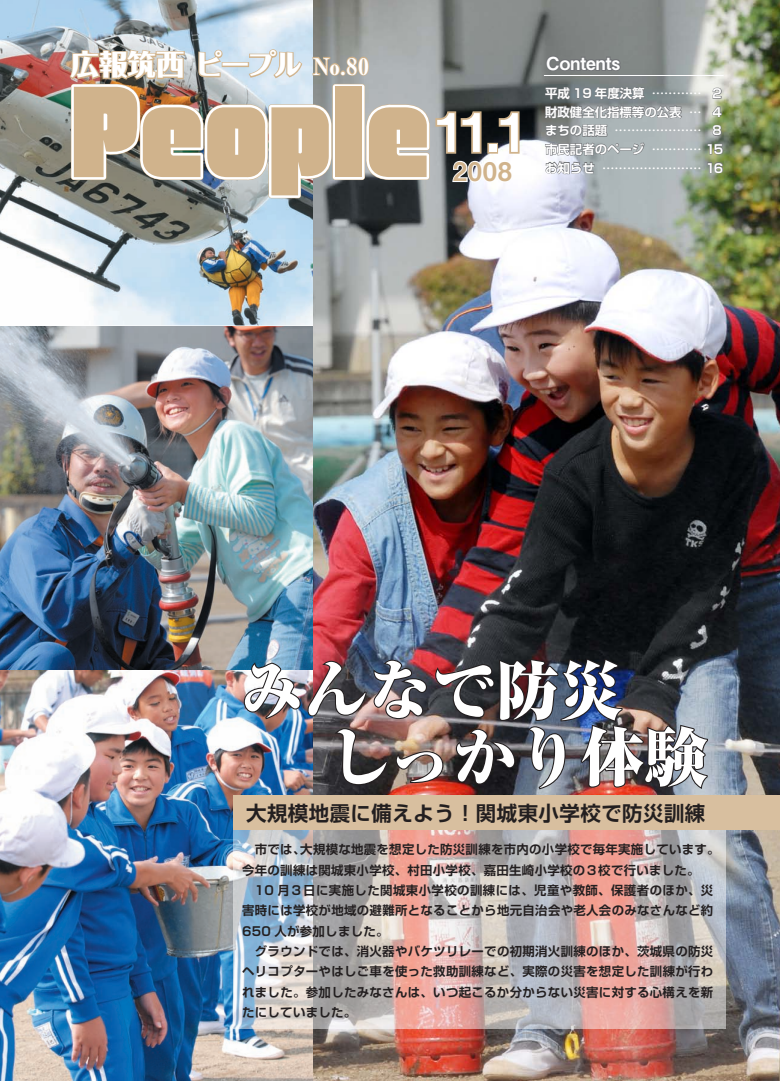
<style>
.page{position:relative;width:780px;height:1081px;background:#fff}
.page>*{position:absolute;margin:0;border:0;box-sizing:border-box;transform-origin:0 0}
.t1{font:800 expanded 63.75px/66.4px "Ryumin Pro";color:#fff}
.t2{font:53.12px "Midashi Go Pro MB31";color:#fff}
.t3{font:800 28.38px "Folk Pro";color:#fff}
.t4{font:25.75px "Midashi Go Pro MB31";color:#d0b38c}
.t5{font:700 20.38px "Shin Go Pro De";letter-spacing:.025em;color:#231f20}
.t6{font:17.75px "Midashi Go Pro MB31";color:#fff}
.t7{font:700 12.38px/20.4px "Shin Go Pro De";letter-spacing:.025em;color:#231f20}
.t8{font:700 12.38px/18.6px "Shin Go Pro De";color:#fff}
.t9{font:700 12.38px/18.6px "Futo Go B101 Pro";color:#fff;text-align:right}
.s1{font-family:"Midashi Min Pro MA31";font-weight:400;font-size:23px}
.s2{font-family:"Shin Go Pro De"}
</style>
<div class="page">
<img style="left:0;top:0;width:313px;height:325px">
<img style="left:0;top:326px;width:313px;height:755px">
<img style="left:313px;top:0;width:467px;height:1081px">
<svg style="left:68px;top:48px;width:453px;height:161px;background:#aba293"></svg>
<svg style="left:544px;top:54px;width:77px;height:19px"></svg>
<svg style="left:543px;top:86px;width:139px;height:89px;background:#93999c"></svg>
<svg style="left:712px;top:87px;width:10px;height:12px"></svg>
<svg style="left:711px;top:105px;width:11px;height:13px"></svg>
<svg style="left:711px;top:124px;width:11px;height:12px"></svg>
<svg style="left:707px;top:143px;width:16px;height:12px"></svg>
<svg style="left:706px;top:162px;width:17px;height:12px"></svg>
<hr style="left:544px;top:75px;width:179px;height:1px;background:#fff">
<img style="left:243px;top:657px;width:466px;height:134px">
<svg style="left:233px;top:830px;width:492px;height:199px;background:#c8b6b6"></svg>
<div style="left:233px;top:795px;width:547px;height:35px;background:#d8bf9f"></div>
<h3 class="t3" style="left:71px;top:40px;width:300px">広報筑西ピープル <span class="s1">No.80</span></h3>
<h2 class="t2" style="left:435px;top:89px;width:94px">11.1</h2>
<h3 class="t4" style="left:453px;top:151px;width:61px">2008</h3>
<h3 class="t6" style="left:546px;top:49px;width:76px">Contents</h3>
<p class="t8" style="left:545px;top:83px;width:138px">平成 19 年度決算<br>財政健全化指標等の公表まちの話題<br>市民記者のページ<br>お知らせ</p>
<p class="t8" style="left:710px;top:83px;width:14px;text-align:justify">２<br>４<br>８</p>
<p class="t9" style="left:614px;top:82px;width:88px">…………<br>… …………………</p>
<p class="t9" style="left:602px;top:138px;width:122px">………… <span class="s2">15 </span>…………………… <span class="s2">16</span></p>
<h1 class="t1" style="left:240px;top:653px;width:469px">みんなで防災<br>　 しっかり体験</h1>
<h3 class="t5" style="left:246px;top:796px;width:460px">大規模地震に備えよう！関城東小学校で防災訓練</h3>
<p class="t7" style="left:242px;top:838px;width:479px;text-indent:13px">市では、大規模な地震を想定した防災訓練を市内の小学校で毎年実施しています。今年の訓練は関城東小学校、村田小学校、嘉田生崎小学校の３校で行いました。　10 月３日に実施した関城東小学校の訓練には、児童や教師、保護者のほか、災害時には学校が地域の避難所となることから地元自治会や老人会のみなさんなど約650 人が参加しました。<br>　グラウンドでは、消火器やバケツリレーでの初期消火訓練のほか、茨城県の防災ヘリコプターやはしご車を使った救助訓練など、実際の災害を想定した訓練が行われました。参加したみなさんは、いつ起こるか分からない災害に対する心構えを新たにしていました。</p>
</div>
